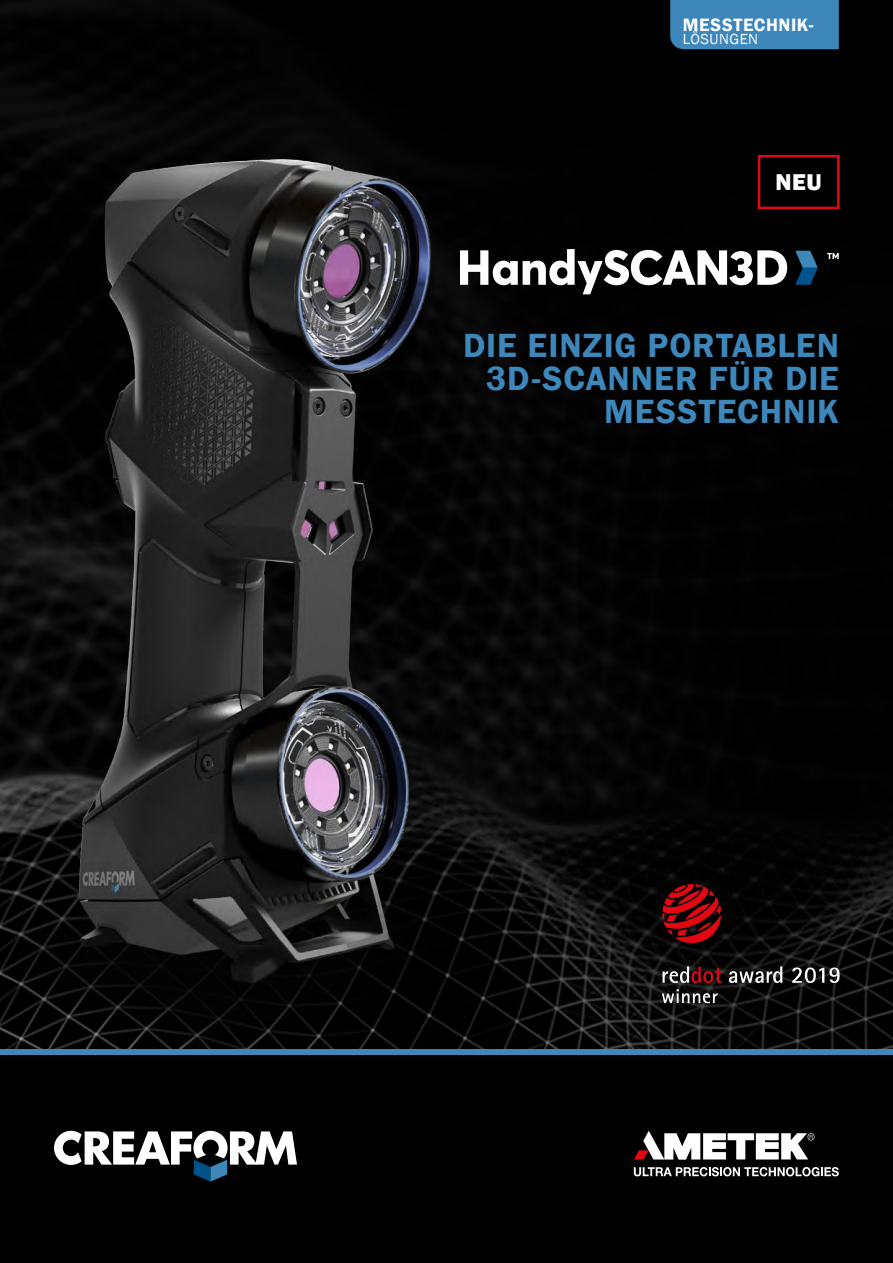
<style>
.page{position:relative;width:893px;height:1263px;background:#fff}
.page>*{position:absolute;margin:0;border:0;box-sizing:border-box;transform-origin:0 0}
.t1{font:600 34.5px/33px "Franklin Gothic";letter-spacing:.025em;color:#3e87bb;text-align:right}
.t2{font:800 23.55px "Franklin Gothic";color:#fff}
.t3{font:600 18.3px "Franklin Gothic";letter-spacing:.03em;color:#fff}
.t4{font:15px "Franklin Gothic";letter-spacing:.03em;color:#fff}
</style>
<div class="page">
<img style="left:0;top:0;width:893px;height:1049px">
<img style="left:0;top:128px;width:562px;height:920px">
<div style="left:0;top:1049px;width:893px;height:206px;background:#3e87bb"></div>
<div style="left:0;top:1055px;width:893px;height:208px;background:#010101"></div>
<svg style="left:634px;top:1167px;width:205px;height:9px"></svg>
<svg style="left:634px;top:1131px;width:180px;height:29px"></svg>
<svg style="left:54px;top:1131px;width:243px;height:50px"></svg>
<svg style="left:795px;top:251px;width:23px;height:34px"></svg>
<svg style="left:460px;top:249px;width:327px;height:45px"></svg>
<svg style="left:827px;top:253px;width:12px;height:6px"></svg>
<div style="left:673px;top:0;width:191px;height:75px;background:#000"></div>
<div style="left:670px;top:0;width:169px;height:50px;background:#3e87bb"></div>
<svg style="left:662px;top:989px;width:56px;height:14px"></svg>
<svg style="left:662px;top:966px;width:60px;height:17px"></svg>
<svg style="left:729px;top:966px;width:53px;height:17px"></svg>
<svg style="left:792px;top:967px;width:48px;height:16px"></svg>
<svg style="left:662px;top:884px;width:59px;height:64px;background:#65050a"></svg>
<div style="left:758px;top:155px;width:82px;height:54px;border:3px solid #e30613"></div>
<p class="t3" style="left:683px;top:13px;width:132px">MESSTECHNIK-</p>
<p class="t4" style="left:683px;top:30px;width:77px">LÖSUNGEN</p>
<p class="t2" style="left:775px;top:167px;width:48px">NEU</p>
<p class="t1" style="left:463px;top:329px;width:377px">DIE EINZIG PORTABLEN<br>3D-SCANNER FÜR DIE<br>MESSTECHNIK</p>
</div>
